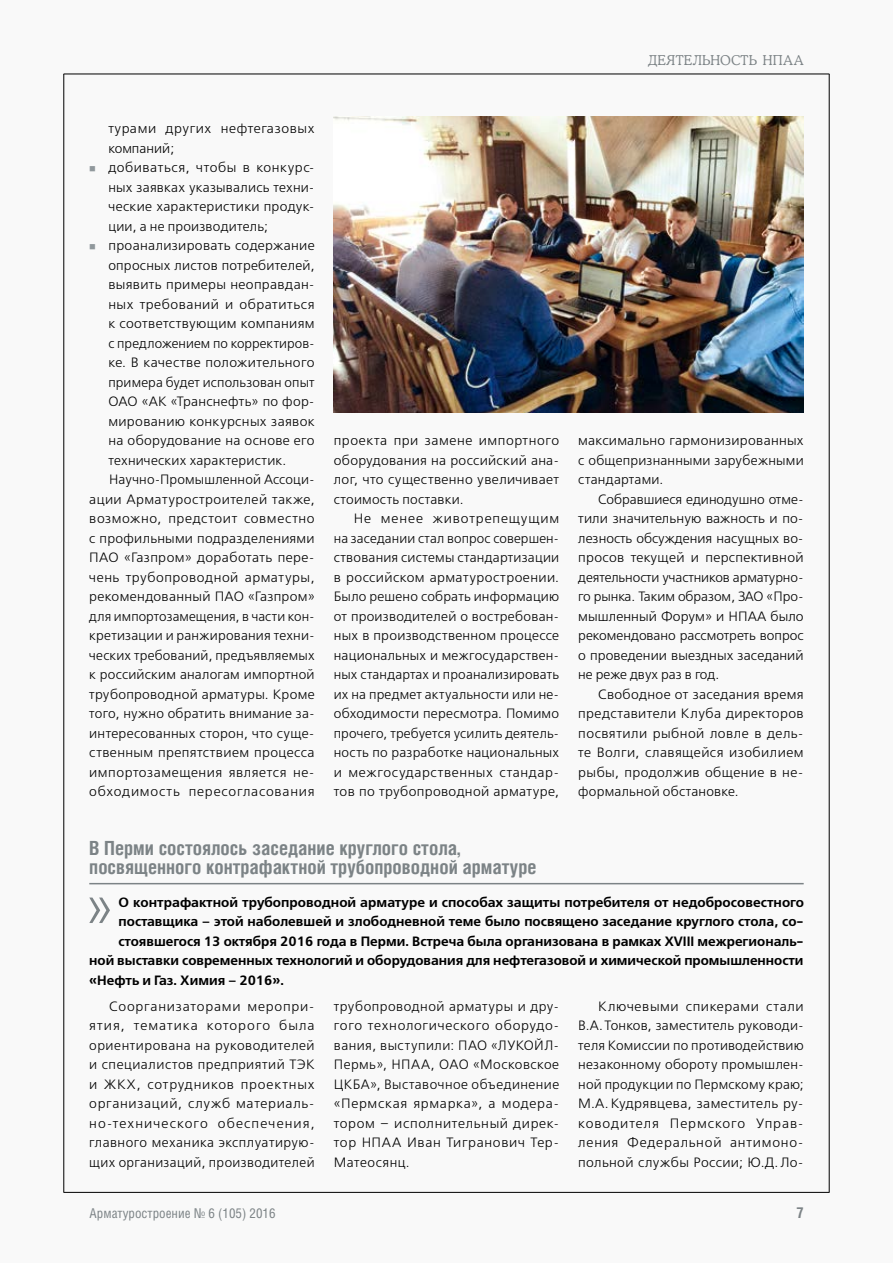
<style>
.page{position:relative;width:893px;height:1263px;background:#f9f9f9}
.page>*{position:absolute;margin:0;border:0;box-sizing:border-box;transform-origin:0 0}
.t1{font:61.5px "Free Set Light C";color:#7c8386;scale:.9 1}
.t2{font:700 19.5px/19.5px "Helios Cond";color:#7c8386}
.t3{font:700 15px "Helios Cond";color:#7c8386}
.t4{font:13.5px/19.5px "Free Set Light C";letter-spacing:.02em;color:#000;text-align:justify}
.t5{font:13.5px "Free Set Demi C";color:#000}
.t6{font:13.5px "Free Set Light C";letter-spacing:.04em;color:#000}
.t7{font:13.5px "Free Set Light C";letter-spacing:.045em;color:#000}
.t8{font:13.5px "Free Set Light C";letter-spacing:.055em;color:#000}
.t9{font:13.5px "Helios Cond";color:#7c8386}
.t10{font:13.5px "Osvald Light C";letter-spacing:.03em;color:#7c8386}
.t11{font:13.5px "Free Set Light C";color:#000}
</style>
<div class="page">
<hr style="left:89px;top:883px;width:715px;height:1px;background:#7c8386">
<img style="left:334px;top:117px;width:470px;height:296px">
<hr style="left:64px;top:74px;width:1px;height:1118px;background:#000">
<hr style="left:829px;top:74px;width:1px;height:1118px;background:#000">
<hr style="left:64px;top:74px;width:765px;height:1px;background:#000">
<hr style="left:64px;top:1192px;width:765px;height:1px;background:#000">
<p class="t10" style="left:648px;top:52px;width:157px">деятельность НПАА</p>
<p class="t7" style="left:108px;top:121px;width:208px">турами других нефтегазовых</p>
<p class="t11" style="left:108px;top:141px;width:67px">компаний;</p>
<p class="t6" style="left:108px;top:160px;width:208px">добиваться, чтобы в конкурс-</p>
<p class="t4" style="left:108px;top:178px;width:208px">ных заявках указывались техни-</p>
<p class="t4" style="left:108px;top:198px;width:208px">ческие характеристики продук-</p>
<p class="t4" style="left:108px;top:217px;width:161px">ции, а не производитель;</p>
<p class="t4" style="left:108px;top:237px;width:208px">проанализировать содержание</p>
<p class="t4" style="left:108px;top:256px;width:208px">опросных листов потребителей,</p>
<p class="t4" style="left:108px;top:276px;width:208px">выявить примеры неоправдан-</p>
<p class="t6" style="left:108px;top:297px;width:208px">ных требований и обратиться</p>
<p class="t4" style="left:108px;top:315px;width:208px">к соответствующим компаниям</p>
<p class="t4" style="left:108px;top:334px;width:208px">с предложением по корректиров-</p>
<p class="t4" style="left:108px;top:354px;width:208px">ке. В качестве положительного</p>
<p class="t4" style="left:108px;top:373px;width:208px">примера будет использован опыт</p>
<p class="t4" style="left:108px;top:393px;width:208px">ОАО «АК «Транснефть» по фор-</p>
<p class="t4" style="left:108px;top:412px;width:208px">мированию конкурсных заявок</p>
<p class="t4" style="left:108px;top:432px;width:208px">на оборудование на основе его</p>
<p class="t4" style="left:108px;top:451px;width:177px">технических характеристик.</p>
<p class="t4" style="left:109px;top:471px;width:207px">Научно-Промышленной Ассоци-</p>
<p class="t4" style="left:89px;top:490px;width:227px">ации Арматуростроителей также,</p>
<p class="t7" style="left:89px;top:511px;width:227px">возможно, предстоит совместно</p>
<p class="t4" style="left:89px;top:529px;width:227px">с профильными подразделениями</p>
<p class="t4" style="left:89px;top:549px;width:227px">ПАО «Газпром» доработать пере-</p>
<p class="t6" style="left:89px;top:570px;width:227px">чень трубопроводной арматуры,</p>
<p class="t4" style="left:89px;top:588px;width:227px">рекомендованный ПАО «Газпром»</p>
<p class="t4" style="left:89px;top:607px;width:227px">для импортозамещения, в части кон-</p>
<p class="t4" style="left:89px;top:627px;width:227px">кретизации и ранжирования техни-</p>
<p class="t4" style="left:89px;top:646px;width:227px">ческих требований, предъявляемых</p>
<p class="t4" style="left:89px;top:666px;width:227px">к российским аналогам импортной</p>
<p class="t4" style="left:89px;top:685px;width:227px">трубопроводной арматуры. Кроме</p>
<p class="t4" style="left:89px;top:705px;width:227px">того, нужно обратить внимание за-</p>
<p class="t4" style="left:89px;top:724px;width:227px">интересованных сторон, что суще-</p>
<p class="t4" style="left:89px;top:744px;width:227px">ственным препятствием процесса</p>
<p class="t4" style="left:89px;top:763px;width:227px">импортозамещения является не-</p>
<p class="t8" style="left:89px;top:784px;width:227px">обходимость пересогласования</p>
<p class="t4" style="left:334px;top:432px;width:227px">проекта при замене импортного оборудования на российский ана&shy;лог, что существенно увеличивает стоимость поставки.</p>
<p class="t4" style="left:334px;top:510px;width:227px;text-align:left;text-indent:20px">Не менее животрепещущим на заседании стал вопрос совершен&shy;ствования системы стандартизации в российском арматуростроении.<br>Было решено собрать информацию от производителей о востребован&shy;ных в производственном процессе национальных и межгосударствен&shy;ных стандартах и проанализировать их на предмет актуальности или не&shy;обходимости пересмотра. Помимо прочего, требуется усилить деятель&shy;ность по разработке национальных и межгосударственных стандар&shy;тов по трубопроводной арматуре,</p>
<p class="t4" style="left:578px;top:432px;width:227px">максимально гармонизированных с общепризнанными зарубежными стандартами.</p>
<p class="t4" style="left:578px;top:490px;width:227px;text-indent:20px">Собравшиеся единодушно отме&shy;тили значительную важность и по&shy;лезность обсуждения насущных во&shy;просов текущей и перспективной деятельности участников арматурно&shy;го рынка. Таким образом, ЗАО «Про&shy;мышленный Форум» и НПАА было рекомендовано рассмотреть вопрос о проведении выездных заседаний не реже двух раз в год.</p>
<p class="t4" style="left:578px;top:685px;width:227px;text-indent:20px">Свободное от заседания время представители Клуба директоров посвятили рыбной ловле в дель&shy;те Волги, славящейся изобилием рыбы, продолжив общение в не&shy;формальной обстановке.</p>
<h2 class="t2" style="left:89px;top:838px;width:449px">В Перми состоялось заседание круглого стола, посвященного контрафактной трубопроводной арматуре</h2>
<h1 class="t1" style="left:85px;top:875px;width:33px">»</h1>
<p class="t5" style="left:119px;top:894px;width:687px">О контрафактной трубопроводной арматуре и способах защиты потребителя от недобросовестного</p>
<p class="t5" style="left:119px;top:914px;width:686px">поставщика – этой наболевшей и злободневной теме было посвящено заседание круглого стола, со-</p>
<p class="t5" style="left:119px;top:933px;width:686px">стоявшегося 13 октября 2016 года в Перми. Встреча была организована в рамках XVIII межрегиональ-</p>
<p class="t5" style="left:89px;top:953px;width:716px">ной выставки современных технологий и оборудования для нефтегазовой и химической промышленности</p>
<p class="t5" style="left:89px;top:972px;width:196px">«Нефть и Газ. Химия – 2016».</p>
<p class="t4" style="left:89px;top:997px;width:227px;text-indent:20px">Соорганизаторами меропри&shy;ятия, тематика которого была ориентирована на руководителей и специалистов предприятий ТЭК и ЖКХ, сотрудников проектных организаций, служб материаль&shy;но-технического обеспечения, главного механика эксплуатирую&shy;щих организаций, производителей</p>
<p class="t4" style="left:334px;top:997px;width:227px">трубопроводной арматуры и дру&shy;гого технологического оборудо&shy;вания, выступили: ПАО «ЛУКОЙЛ-Пермь», НПАА, ОАО «Московское ЦКБА», Выставочное объединение «Пермская ярмарка», а модера&shy;тором – исполнительный дирек&shy;тор НПАА Иван Тигранович Тер-Матеосянц.</p>
<p class="t4" style="left:578px;top:997px;width:227px;text-indent:20px">Ключевыми спикерами стали В.А. Тонков, заместитель руководи&shy;теля Комиссии по противодействию незаконному обороту промышлен&shy;ной продукции по Пермскому краю; М.А. Кудрявцева, заместитель ру&shy;ководителя Пермского Управ&shy;ления Федеральной антимоно&shy;польной службы России; Ю.Д. Ло-</p>
<p class="t9" style="left:90px;top:1205px;width:187px">Арматуростроение № 6 (105) 2016</p>
<p class="t3" style="left:797px;top:1203px;width:9px">7</p>
</div>
